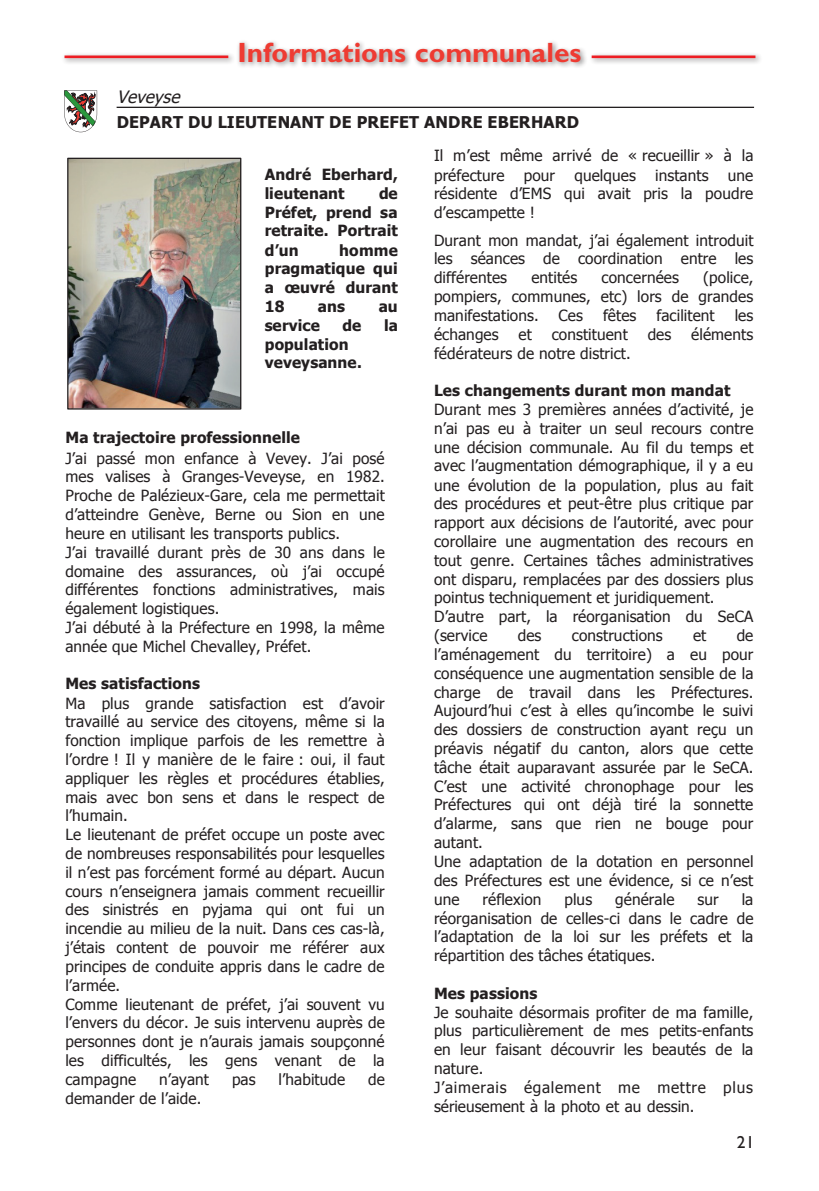
<style>
.page{position:relative;width:819px;height:1191px;background:#fff}
.page>*{position:absolute;margin:0;border:0;box-sizing:border-box;transform-origin:0 0}
.t1{font:700 28px "Gill Sans Std";color:#ee3b32}
.t2{font:17.5px "Gill Sans Std";color:#231f20}
.t3{font:italic 16.97px "Tahoma";color:#231f20}
.t4{font:700 16.28px "Tahoma";letter-spacing:.01em;color:#231f20}
.t5{font:15.4px/18.7px "Tahoma";letter-spacing:.005em;color:#231f20}
.t6{font:700 15.4px/18.7px "Tahoma";letter-spacing:.01em;color:#231f20}
</style>
<div class="page">
<hr style="left:117px;top:107px;width:637px;height:1px;background:#231f20">
<img style="left:69px;top:160px;width:170px;height:247px">
<div style="left:67px;top:158px;width:174px;height:251px;border:1px solid #231f20"></div>
<div style="left:236px;top:39px;width:352px;height:30px;background:#231f20;opacity:.5"></div>
<div style="left:61px;top:52px;width:175px;height:13px;background:#231f20;opacity:.5"></div>
<hr style="left:64px;top:55px;width:164px;height:3px;background:#ee1d23">
<div style="left:588px;top:52px;width:174px;height:13px;background:#231f20;opacity:.5"></div>
<hr style="left:591px;top:55px;width:164px;height:3px;background:#ee1d23">
<svg style="left:64px;top:90px;width:33px;height:42px"></svg>
<h1 class="t1" style="left:237px;top:36px;width:345px">Informations communales</h1>
<p class="t3" style="left:117px;top:86px;width:69px">Veveyse</p>
<p class="t4" style="left:117px;top:110px;width:464px">DEPART DU LIEUTENANT DE PREFET ANDRE EBERHARD</p>
<p class="t6" style="left:265px;top:164px;width:135px">André Eberhard, lieutenant</p>
<p class="t6" style="left:265px;top:183px;width:135px;text-align:justify;text-indent:114px">de Préfet, prend sa retraite. Portrait d’un</p>
<p class="t6" style="left:265px;top:240px;width:135px;text-align:justify;text-indent:74px">homme pragmatique qui a œuvré durant 18</p>
<p class="t6" style="left:318px;top:296px;width:29px">ans</p>
<p class="t6" style="left:378px;top:296px;width:21px">au</p>
<p class="t6" style="left:265px;top:315px;width:57px">service</p>
<p class="t6" style="left:342px;top:315px;width:20px">de</p>
<p class="t6" style="left:384px;top:315px;width:15px">la</p>
<p class="t6" style="left:265px;top:334px;width:99px">population veveysanne.</p>
<p class="t6" style="left:65px;top:427px;width:236px">Ma trajectoire professionnelle</p>
<p class="t5" style="left:65px;top:448px;width:321px">J’ai passé mon enfance à Vevey. J’ai posé mes valises à Granges-Veveyse, en 1982.<br>Proche de Palézieux-Gare, cela me permettait d’atteindre Genève, Berne ou Sion en une heure en utilisant les transports publics.<br>J’ai travaillé durant près de 30 ans dans le domaine des assurances, où j’ai occupé différentes fonctions administratives, mais également logistiques.<br>J’ai débuté à la Préfecture en 1998, la même année que Michel Chevalley, Préfet.</p>
<p class="t6" style="left:65px;top:673px;width:136px">Mes satisfactions</p>
<p class="t5" style="left:65px;top:693px;width:321px">Ma plus grande satisfaction est d’avoir travaillé au service des citoyens, même si la fonction implique parfois de les remettre à l’ordre ! Il y manière de le faire : oui, il faut appliquer les règles et procédures établies, mais avec bon sens et dans le respect de l’humain.<br>Le lieutenant de préfet occupe un poste avec de nombreuses responsabilités pour lesquelles il n’est pas forcément formé au départ. Aucun cours n’enseignera jamais comment recueillir des sinistrés en pyjama qui ont fui un incendie au milieu de la nuit. Dans ces cas-là, j’étais content de pouvoir me référer aux principes de conduite appris dans le cadre de l’armée.<br>Comme lieutenant de préfet, j’ai souvent vu l’envers du décor. Je suis intervenu auprès de personnes dont je n’aurais jamais soupçonné les difficultés, les gens venant de la campagne</p>
<p class="t5" style="left:159px;top:1069px;width:51px">n’ayant</p>
<p class="t5" style="left:232px;top:1069px;width:25px">pas</p>
<p class="t5" style="left:278px;top:1069px;width:68px">l’habitude</p>
<p class="t5" style="left:368px;top:1069px;width:18px">de</p>
<p class="t5" style="left:65px;top:1088px;width:137px">demander de l’aide.</p>
<p class="t5" style="left:434px;top:146px;width:321px">Il m’est même arrivé de « recueillir » à la préfecture</p>
<p class="t5" style="left:523px;top:165px;width:33px">pour</p>
<p class="t5" style="left:574px;top:165px;width:63px">quelques</p>
<p class="t5" style="left:655px;top:165px;width:55px">instants</p>
<p class="t5" style="left:434px;top:165px;width:321px;text-align:justify;text-indent:294px">une résidente d’EMS qui avait pris la poudre d’escampette !</p>
<p class="t5" style="left:434px;top:230px;width:321px;text-align:justify">Durant mon mandat, j’ai également introduit les séances de coordination entre les différentes</p>
<p class="t5" style="left:531px;top:268px;width:47px">entités</p>
<p class="t5" style="left:601px;top:268px;width:79px">concernées</p>
<p class="t5" style="left:434px;top:268px;width:321px;text-align:justify;text-indent:269px">(police, pompiers, communes, etc) lors de grandes manifestations.</p>
<p class="t5" style="left:558px;top:305px;width:26px">Ces</p>
<p class="t5" style="left:603px;top:305px;width:35px">fêtes</p>
<p class="t5" style="left:656px;top:305px;width:60px">facilitent</p>
<p class="t5" style="left:734px;top:305px;width:20px">les</p>
<p class="t5" style="left:434px;top:324px;width:66px">échanges</p>
<p class="t5" style="left:518px;top:324px;width:15px">et</p>
<p class="t5" style="left:551px;top:324px;width:78px">constituent</p>
<p class="t5" style="left:647px;top:324px;width:25px">des</p>
<p class="t5" style="left:691px;top:324px;width:64px">éléments</p>
<p class="t5" style="left:434px;top:343px;width:198px">fédérateurs de notre district.</p>
<p class="t6" style="left:434px;top:380px;width:298px">Les changements durant mon mandat</p>
<p class="t5" style="left:434px;top:399px;width:321px">Durant mes 3 premières années d’activité, je n’ai pas eu à traiter un seul recours contre une décision communale. Au fil du temps et avec l’augmentation démographique, il y a eu une évolution de la population, plus au fait des procédures et peut-être plus critique par rapport aux décisions de l’autorité, avec pour corollaire une augmentation des recours en tout genre. Certaines tâches administratives ont disparu, remplacées par des dossiers plus pointus techniquement et juridiquement.<br>D’autre part, la réorganisation du SeCA (service</p>
<p class="t5" style="left:434px;top:625px;width:321px;text-indent:302px">de l’aménagement du territoire) a eu pour conséquence une augmentation sensible de la charge de travail dans les Préfectures.<br>Aujourd’hui c’est à elles qu’incombe le suivi des dossiers de construction ayant reçu un préavis négatif du canton, alors que cette tâche était auparavant assurée par le SeCA.<br>C’est une activité chronophage pour les Préfectures qui ont déjà tiré la sonnette d’alarme, sans que rien ne bouge pour autant.<br>Une adaptation de la dotation en personnel des Préfectures est une évidence, si ce n’est une</p>
<p class="t5" style="left:517px;top:625px;width:25px">des</p>
<p class="t5" style="left:571px;top:625px;width:92px">constructions</p>
<p class="t5" style="left:693px;top:625px;width:15px">et</p>
<p class="t5" style="left:482px;top:889px;width:60px">réflexion</p>
<p class="t5" style="left:564px;top:889px;width:29px">plus</p>
<p class="t5" style="left:615px;top:889px;width:61px">générale</p>
<p class="t5" style="left:697px;top:889px;width:23px">sur</p>
<p class="t5" style="left:434px;top:888px;width:321px;text-align:justify;text-indent:307px">la réorganisation de celles-ci dans le cadre de l’adaptation de la loi sur les préfets et la répartition des tâches étatiques.</p>
<p class="t6" style="left:434px;top:983px;width:105px">Mes passions</p>
<p class="t5" style="left:434px;top:1002px;width:321px">Je souhaite désormais profiter de ma famille, plus particulièrement de mes petits-enfants en leur faisant découvrir les beautés de la nature.<br>J’aimerais également me mettre plus sérieusement à la photo et au dessin.</p>
<p class="t2" style="left:737px;top:1132px;width:19px">21</p>
</div>
